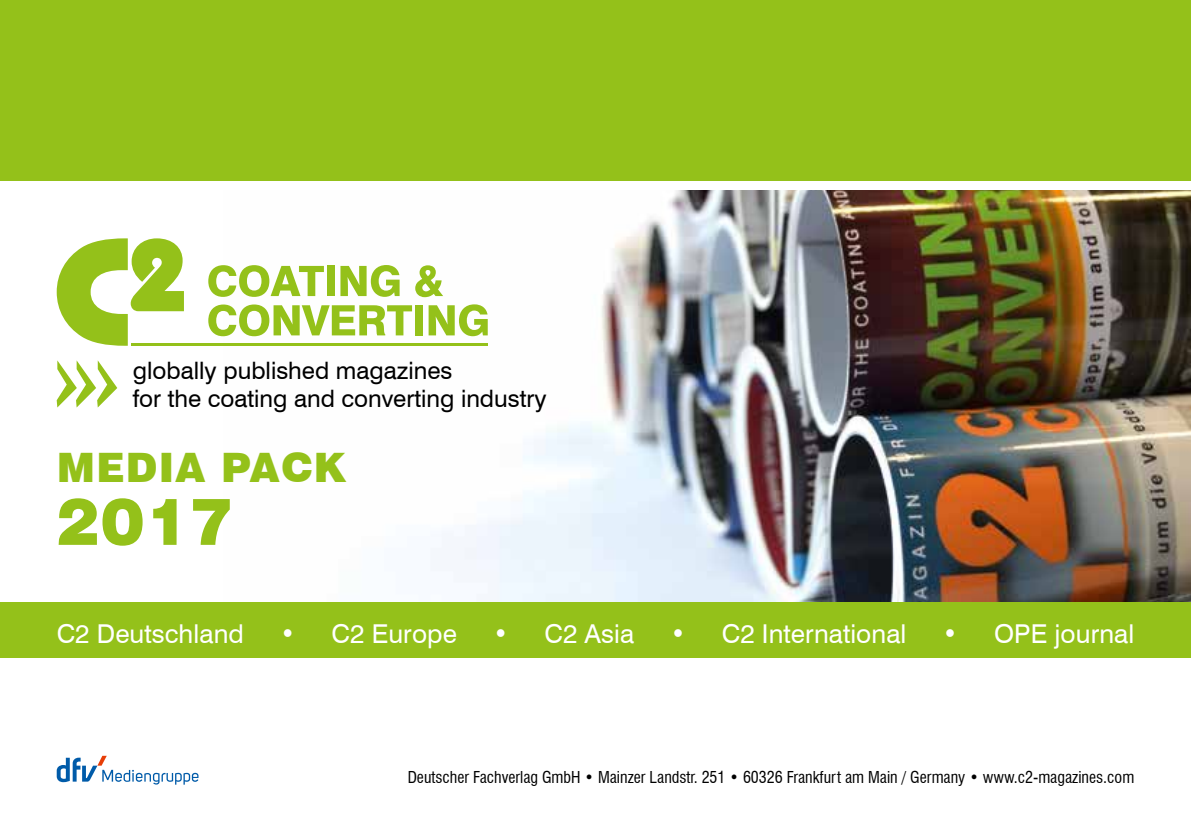
<style>
.page{position:relative;width:1191px;height:840px;background:#fff}
.page>*{position:absolute;margin:0;border:0;box-sizing:border-box;transform-origin:0 0}
.t1{font:60px "Swiss 721 BT Black No 2";color:#94c11a}
.t2{font:900 40.6px "Swiss 721 BT";letter-spacing:.03em;color:#94c11a}
.t3{font:26px "Swiss 721 BT";letter-spacing:.005em;color:#fff}
.t4{font:24px/28.8px "Swiss 721 BT";color:#000}
.t5{font:condensed 16px "Swiss 721 BT";color:#000}
</style>
<div class="page">
<div style="left:0;top:0;width:1191px;height:657px;background:#94c11a"></div>
<div style="left:0;top:181px;width:1191px;height:420px;background:#fff"></div>
<img style="left:223px;top:190px;width:968px;height:411px">
<svg style="left:57px;top:360px;width:60px;height:47px"></svg>
<svg style="left:57px;top:238px;width:127px;height:107px"></svg>
<svg style="left:208px;top:265px;width:116px;height:32px"></svg>
<div style="left:327px;top:266px;width:8px;height:30px;background:#94c11a"></div>
<svg style="left:340px;top:265px;width:59px;height:32px"></svg>
<svg style="left:415px;top:265px;width:28px;height:32px"></svg>
<svg style="left:208px;top:304px;width:204px;height:32px"></svg>
<div style="left:415px;top:305px;width:8px;height:30px;background:#94c11a"></div>
<svg style="left:428px;top:304px;width:60px;height:32px"></svg>
<hr style="left:132px;top:343px;width:356px;height:2px;background:#94c11a">
<svg style="left:57px;top:755px;width:141px;height:29px"></svg>
<h3 class="t4" style="left:133px;top:355px;width:415px">globally published magazines<br>for the coating and converting industry</h3>
<h2 class="t2" style="left:57px;top:442px;width:290px">MEDIA PACK</h2>
<h1 class="t1" style="left:57px;top:480px;width:177px">2017</h1>
<h3 class="t3" style="left:57px;top:617px;width:189px">C2 Deutschland</h3>
<h3 class="t3" style="left:280px;top:617px;width:178px">• C2 Europe</h3>
<h3 class="t3" style="left:493px;top:617px;width:143px">• C2 Asia</h3>
<h3 class="t3" style="left:670px;top:617px;width:238px">• C2 International</h3>
<h3 class="t3" style="left:942px;top:617px;width:193px">• OPE journal</h3>
<p class="t5" style="left:408px;top:767px;width:728px">Deutscher Fachverlag GmbH • Mainzer Landstr. 251 • 60326 Frankfurt am Main / Germany • www.c2-magazines.com</p>
</div>
